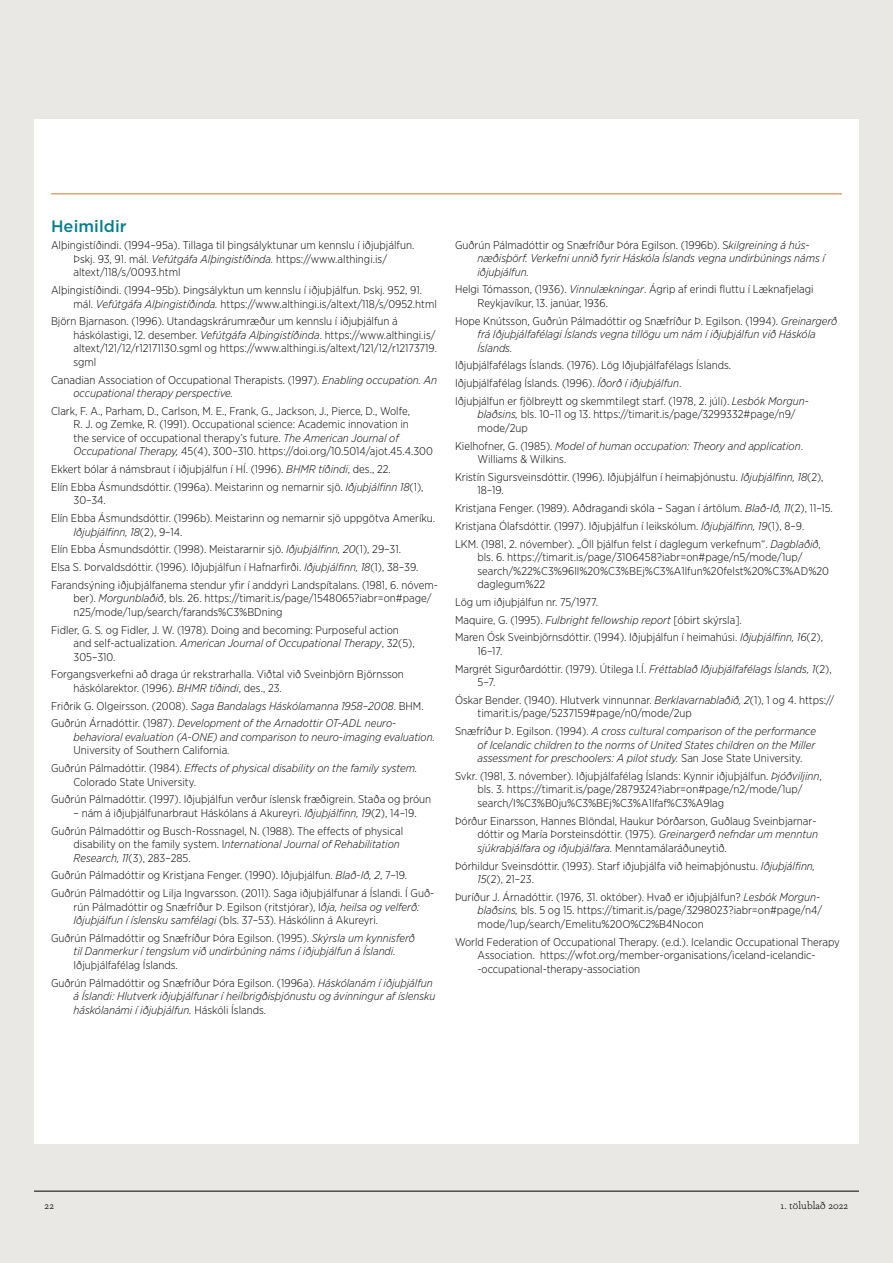
<style>
.page{position:relative;width:893px;height:1263px;background:#eae8e4}
.page>*{position:absolute;margin:0;border:0;box-sizing:border-box;transform-origin:0 0}
.t1{font:500 16.5px "Gotham HTF";letter-spacing:.005em;color:#077d8a}
.t2{font:300 11.25px/13.5px "Gotham Narrow";color:#000}
.t3{font:italic 300 11.25px/13.5px "Gotham Narrow";color:#000}
.t4{font:300 10.5px "Dapifer";letter-spacing:.01em;color:#000}
.s1{font-style:italic}
.s2{font-style:normal}
</style>
<div class="page">
<hr style="left:34px;top:1191px;width:825px;height:1px;background:#000">
<div style="left:34px;top:119px;width:825px;height:1025px;background:#fff"></div>
<hr style="left:51px;top:193px;width:791px;height:1px;background:#d67631">
<h1 class="t1" style="left:51px;top:216px;width:77px">Heimildir</h1>
<p class="t2" style="left:74px;top:238px;width:342px;text-indent:-22px">Alþingistíðindi. (1994–95a). Tillaga til þingsályktunar um kennslu í iðjuþjálfun.<br>Þskj. 93, 91. mál. <span class="s1">Vefútgáfa Alþingistíðinda.</span> https://www.althingi.is/ altext/118/s/0093.html</p>
<p class="t2" style="left:74px;top:283px;width:365px;text-indent:-22px">Alþingistíðindi. (1994–95b). Þingsályktun um kennslu í iðjuþjálfun. Þskj. 952, 91. mál. <span class="s1">Vefútgáfa Alþingistíðinda.</span> https://www.althingi.is/altext/118/s/0952.html</p>
<p class="t2" style="left:74px;top:314px;width:365px;text-indent:-22px">Björn Bjarnason. (1996). Utandagskrárumræður um kennslu í iðjuþjálfun á háskólastigi, 12. desember. <span class="s1">Vefútgáfa Alþingistíðinda</span>. https://www.althingi.is/ altext/121/12/r12171130.sgml og https://www.althingi.is/altext/121/12/r12173719. sgml</p>
<p class="t3" style="left:74px;top:373px;width:365px;text-indent:-22px"><span class="s2">Canadian Association of Occupational Therapists. (1997).</span> Enabling occupation. An occupational therapy perspective.</p>
<p class="t2" style="left:74px;top:404px;width:361px;text-indent:-22px">Clark, F. A., Parham, D., Carlson, M. E., Frank, G., Jackson, J., Pierce, D., Wolfe,<br>R. J. og Zemke, R. (1991). Occupational science: Academic innovation in<br>the service of occupational therapy’s future. <span class="s1">The American Journal of Occupational Therapy,</span> 45(4), 300–310. https://doi.org/10.5014/ajot.45.4.300</p>
<p class="t2" style="left:51px;top:460px;width:374px;line-height:17.7px">Ekkert bólar á námsbraut í iðjuþjálfun í HÍ. (1996). <span class="s1">BHMR tíðindi</span>, des., 22.<br>Elín Ebba Ásmundsdóttir. (1996a). Meistarinn og nemarnir sjö. <span class="s1">Iðjuþjálfinn 18</span>(1),</p>
<p class="t2" style="left:51px;top:491px;width:386px;line-height:17.7px;text-indent:22px">30–34.<br>Elín Ebba Ásmundsdóttir. (1996b). Meistarinn og nemarnir sjö uppgötva Ameríku.</p>
<p class="t2" style="left:51px;top:522px;width:388px;line-height:17.7px;text-indent:22px"><span class="s1">Iðjuþjálfinn, 18</span>(2), 9–14.<br>Elín Ebba Ásmundsdóttir. (1998). Meistararnir sjö. <span class="s1">Iðjuþjálfinn, 20</span>(1), 29–31.<br>Elsa S. Þorvaldsdóttir. (1996). Iðjuþjálfun í Hafnarfirði. <span class="s1">Iðjuþjálfinn, 18</span>(1), 38–39.<br>Farandsýning iðjuþjálfanema stendur yfir í anddyri Landspítalans. (1981, 6. nóvem-</p>
<p class="t2" style="left:74px;top:591px;width:359px">ber). <span class="s1">Morgunblaðið</span>, bls. 26. https://timarit.is/page/1548065?iabr=on#page/ n25/mode/1up/search/farands%C3%BDning</p>
<p class="t2" style="left:74px;top:623px;width:343px;text-indent:-22px">Fidler, G. S. og Fidler, J. W. (1978). Doing and becoming: Purposeful action and self-actualization. <span class="s1">American Journal of Occupational Therapy</span>, 32(5),<br>305–310.</p>
<p class="t2" style="left:74px;top:667px;width:332px;text-indent:-22px">Forgangsverkefni að draga úr rekstrarhalla. Viðtal við Sveinbjörn Björnsson háskólarektor. (1996). <span class="s1">BHMR tíðindi</span>, des., 23.</p>
<p class="t3" style="left:51px;top:696px;width:374px;line-height:17.7px"><span class="s2">Friðrik G. Olgeirsson. (2008).</span> Saga Bandalags Háskólamanna 1958–2008<span class="s2">. BHM.<br>Guðrún Árnadóttir. (1987).</span> Development of the Arnadottir OT-ADL neuro-</p>
<p class="t3" style="left:74px;top:730px;width:363px">behavioral evaluation (A-ONE) and comparison to neuro-imaging evaluation.</p>
<p class="t2" style="left:51px;top:741px;width:368px;line-height:17.7px;text-indent:22px">University of Southern California.<br>Guðrún Pálmadóttir. (1984). <span class="s1">Effects of physical disability on the family system.</span></p>
<p class="t2" style="left:51px;top:772px;width:382px;line-height:17.7px;text-indent:22px">Colorado State University.<br>Guðrún Pálmadóttir. (1997). Iðjuþjálfun verður íslensk fræðigrein. Staða og þróun</p>
<p class="t2" style="left:51px;top:804px;width:367px;line-height:17.7px;text-indent:22px">– nám á iðjuþjálfunarbraut Háskólans á Akureyri. <span class="s1">Iðjuþjálfinn, 19</span>(2), 14–19.<br>Guðrún Pálmadóttir og Busch-Rossnagel, N. (1988). The effects of physical</p>
<p class="t3" style="left:74px;top:837px;width:328px"><span class="s2">disability on the family system. I</span>nternational Journal of Rehabilitation<br>Research, 11<span class="s2">(3), 283–285.</span></p>
<p class="t2" style="left:51px;top:866px;width:385px;line-height:17.7px">Guðrún Pálmadóttir og Kristjana Fenger. (1990). Iðjuþjálfun. <span class="s1">Blað-Ið, 2</span>, 7–19.<br>Guðrún Pálmadóttir og Lilja Ingvarsson. (2011). Saga iðjuþjálfunar á Íslandi. Í Guð-</p>
<p class="t2" style="left:74px;top:900px;width:347px">rún Pálmadóttir og Snæfríður Þ. Egilson (ritstjórar), I<span class="s1">ðja, heilsa og velferð:<br>Iðjuþjálfun í íslensku samfélagi</span> (bls. 37–53). Háskólinn á Akureyri.</p>
<p class="t3" style="left:51px;top:931px;width:365px;text-align:center"><span class="s2">Guðrún Pálmadóttir og Snæfríður Þóra Egilson. (1995).</span> Skýrsla um kynnisferð til Danmerkur í tengslum við undirbúning náms í iðjuþjálfun á Íslandi.</p>
<p class="t2" style="left:51px;top:956px;width:383px;line-height:17.7px;text-indent:22px">Iðjuþjálfafélag Íslands.<br>Guðrún Pálmadóttir og Snæfríður Þóra Egilson. (1996a). <span class="s1">Háskólanám í iðjuþjálfun</span></p>
<p class="t3" style="left:74px;top:989px;width:363px">á Íslandi: Hlutverk iðjuþjálfunar í heilbrigðisþjónustu og ávinningur af íslensku háskólanámi í iðjuþjálfun. <span class="s2">Háskóli Íslands.</span></p>
<p class="t3" style="left:477px;top:238px;width:349px;text-indent:-22px"><span class="s2">Guðrún Pálmadóttir og Snæfríður Þóra Egilson. (1996b). S</span>kilgreining á hús&shy;næðisþörf. Verkefni unnið fyrir Háskóla Íslands vegna undirbúnings náms í iðjuþjálfun.</p>
<p class="t2" style="left:477px;top:282px;width:338px;text-indent:-22px">Helgi Tómasson, (1936). <span class="s1">Vinnulækningar</span>. Ágrip af erindi fluttu í Læknafjelagi<br>Reykjavíkur, 13. janúar, 1936.</p>
<p class="t3" style="left:477px;top:314px;width:361px;text-indent:-22px"><span class="s2">Hope Knútsson, Guðrún Pálmadóttir og Snæfríður Þ. Egilson. (1994).</span> Greinargerð frá Iðjuþjálfafélagi Íslands vegna tillögu um nám í iðjuþjálfun við Háskóla<br>Íslands.</p>
<p class="t2" style="left:455px;top:356px;width:355px;line-height:17.7px">Iðjuþjálfafélags Íslands. (1976). Lög Iðjuþjálfafélags Íslands.<br>Iðjuþjálfafélag Íslands. (1996). <span class="s1">Íðorð í iðjuþjálfun</span>.<br>Iðjuþjálfun er fjölbreytt og skemmtilegt starf. (1978, 2. júlí). <span class="s1">Lesbók Morgun-</span></p>
<p class="t2" style="left:477px;top:407px;width:320px"><span class="s1">blaðsins,</span> bls. 10–11 og 13. https://timarit.is/page/3299332#page/n9/ mode/2up</p>
<p class="t3" style="left:477px;top:439px;width:327px;text-indent:-22px"><span class="s2">Kielhofner, G. (1985).</span> Model of human occupation: Theory and application<span class="s2">.<br>Williams &amp; Wilkins.</span></p>
<p class="t2" style="left:477px;top:470px;width:348px;text-indent:-22px">Kristín Sigursveinsdóttir. (1996). Iðjuþjálfun í heimaþjónustu. <span class="s1">Iðjuþjálfinn, 18</span>(2),<br>18–19.</p>
<p class="t2" style="left:455px;top:499px;width:379px;line-height:17.7px">Kristjana Fenger. (1989). Aðdragandi skóla – Sagan í ártölum. <span class="s1">Blað-Ið, 11</span>(2), 11–15.<br>Kristjana Ólafsdóttir. (1997). Iðjuþjálfun í leikskólum. <span class="s1">Iðjuþjálfinn, 19</span>(1), 8–9.<br>LKM. (1981, 2. nóvember). „Öll þjálfun felst í daglegum verkefnum“. <span class="s1">Dagblaðið</span>,</p>
<p class="t2" style="left:477px;top:550px;width:353px">bls. 6. https://timarit.is/page/3106458?iabr=on#page/n5/mode/1up/ search/%22%C3%96ll%20%C3%BEj%C3%A1lfun%20felst%20%C3%AD%20 daglegum%22</p>
<p class="t2" style="left:455px;top:593px;width:369px;line-height:17.7px">Lög um iðjuþjálfun nr. 75/1977.<br>Maquire, G. (1995). <span class="s1">Fulbright fellowship report</span> [óbirt skýrsla].<br>Maren Ósk Sveinbjörnsdóttir. (1994). Iðjuþjálfun í heimahúsi. <span class="s1">Iðjuþjálfinn, 16</span>(2),</p>
<p class="t2" style="left:455px;top:642px;width:378px;line-height:17.7px;text-indent:22px">16–17.<br>Margrét Sigurðardóttir. (1979). Útilega I.Í. <span class="s1">Fréttablað Iðjuþjálfafélags Íslands, 1</span>(2),</p>
<p class="t2" style="left:455px;top:673px;width:381px;line-height:17.7px;text-indent:22px">5–7.<br>Óskar Bender. (1940). Hlutverk vinnunnar. <span class="s1">Berklavarnablaðið, 2</span>(1), 1 og 4. https://</p>
<p class="t2" style="left:455px;top:704px;width:363px;line-height:17.7px;text-indent:22px">timarit.is/page/5237159#page/n0/mode/2up<br>Snæfríður Þ. Egilson. (1994). <span class="s1">A cross cultural comparison of the performance</span></p>
<p class="t3" style="left:477px;top:738px;width:339px">of Icelandic children to the norms of United States children on the Miller assessment for preschoolers: A pilot study. <span class="s2">San Jose State University.</span></p>
<p class="t2" style="left:477px;top:769px;width:346px;text-indent:-22px">Svkr. (1981, 3. nóvember). Iðjuþjálfafélag Íslands: Kynnir iðjuþjálfun. <span class="s1">Þjóðviljinn</span>, bls. 3. https://timarit.is/page/2879324?iabr=on#page/n2/mode/1up/ search/I%C3%B0ju%C3%BEj%C3%A1lfaf%C3%A9lag</p>
<p class="t2" style="left:477px;top:814px;width:342px;text-indent:-22px">Þórður Einarsson, Hannes Blöndal, Haukur Þórðarson, Guðlaug Sveinbjarnar&shy;dóttir og María Þorsteinsdóttir. (1975). <span class="s1">Greinargerð nefndar um menntun sjúkraþjálfara og iðjuþjálfara.</span> Menntamálaráðuneytið.</p>
<p class="t2" style="left:477px;top:858px;width:339px;text-indent:-22px">Þórhildur Sveinsdóttir. (1993). Starf iðjuþjálfa við heimaþjónustu. <span class="s1">Iðjuþjálfinn,<br>15</span>(2), 21–23.</p>
<p class="t2" style="left:477px;top:890px;width:346px;text-indent:-22px">Þuríður J. Árnadóttir. (1976, 31. október). Hvað er iðjuþjálfun? <span class="s1">Lesbók Morgun&shy;blaðsins,</span> bls. 5 og 15. https://timarit.is/page/3298023?iabr=on#page/n4/ mode/1up/search/Emelitu%20O%C2%B4Nocon</p>
<p class="t2" style="left:477px;top:934px;width:364px;text-indent:-22px">World Federation of Occupational Therapy. (e.d.). Icelandic Occupational Therapy<br>Association. https://wfot.org/member-organisations/iceland-icelandic--occupational-therapy-association</p>
<p class="t4" style="left:45px;top:1199px;width:11px">22</p>
<p class="t4" style="left:780px;top:1199px;width:69px">1. tölublað 2022</p>
</div>
